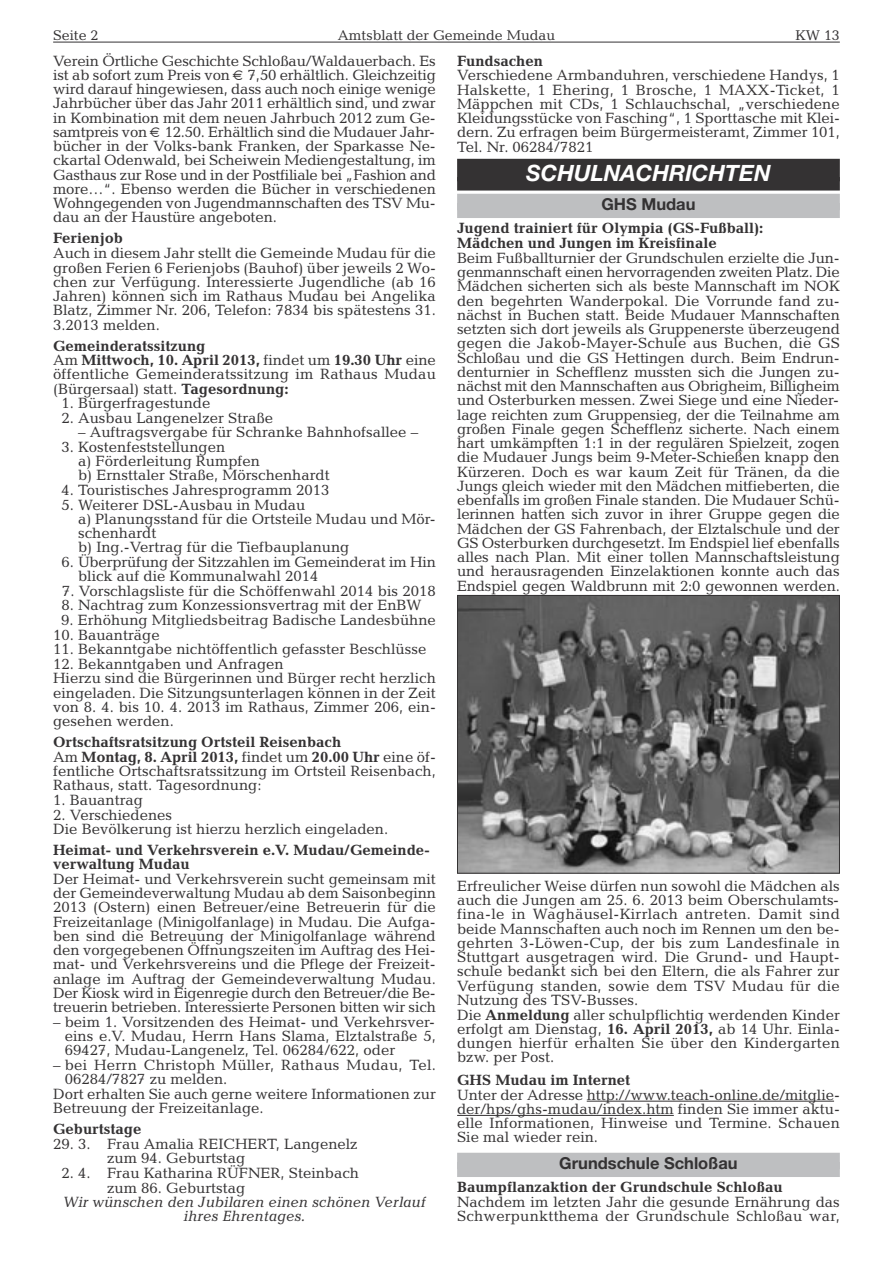
<style>
.page{position:relative;width:893px;height:1263px;background:#fff}
.page>*{position:absolute;margin:0;border:0;box-sizing:border-box;transform-origin:0 0}
.t1{font:italic 700 22.5px "Helvetica Neue";color:#fff}
.t2{font:700 16.5px "Helvetica Neue";color:#343233}
.t3{font:15px/14.2px "Candida";color:#343233}
.t4{font:700 15px/14.2px "Candida";color:#343233}
.t5{font:italic 15px/14.2px "Candida";color:#343233;text-align:center}
.t6{font:14.25px "Candida";color:#343233}
.s1{font-weight:700}
</style>
<div class="page">
<hr style="left:53px;top:42px;width:787px;height:1px;background:#343233">
<div style="left:457px;top:159px;width:383px;height:22px;background:#343233"></div>
<div style="left:457px;top:177px;width:383px;height:14px;background:#343233"></div>
<div style="left:457px;top:194px;width:383px;height:16px;background:#bebfc1"></div>
<div style="left:457px;top:203px;width:383px;height:15px;background:#bebfc1"></div>
<hr style="left:587px;top:1101px;width:247px;height:1px;background:#343233">
<hr style="left:457px;top:1115px;width:217px;height:1px;background:#343233">
<div style="left:457px;top:1153px;width:383px;height:16px;background:#bebfc1"></div>
<div style="left:457px;top:1162px;width:383px;height:15px;background:#bebfc1"></div>
<img style="left:459px;top:597px;width:379px;height:274px">
<div style="left:457px;top:595px;width:383px;height:278px;border:1px solid #343233"></div>
<p class="t6" style="left:53px;top:30px;width:47px">Seite 2</p>
<p class="t6" style="left:338px;top:30px;width:219px">Amtsblatt der Gemeinde Mudau</p>
<p class="t6" style="left:795px;top:30px;width:46px">KW 13</p>
<p class="t3" style="left:53px;top:55px;width:384px;text-align:justify">Verein Örtliche Geschichte Schloßau/Waldauerbach. Es ist ab sofort zum Preis von 7,50 erhältlich. Gleichzeitig wird darauf hingewiesen, dass auch noch einige wenige Jahrbücher über das Jahr 2011 erhältlich sind, und zwar in Kombination mit dem neuen Jahrbuch 2012 zum Ge&shy;samtpreis von 12.50. Erhältlich sind die Mudauer Jahr&shy;bücher in der Volks-bank Franken, der Sparkasse Ne&shy;ckartal Odenwald, bei Scheiwein Mediengestaltung, im Gasthaus zur Rose und in der Postfiliale bei „Fashion and more…“. Ebenso werden die Bücher in verschiedenen Wohngegenden von Jugendmannschaften des TSV Mu&shy;dau an der Haustüre angeboten.</p>
<p class="t4" style="left:53px;top:233px;width:71px">Ferienjob</p>
<p class="t3" style="left:53px;top:247px;width:384px;text-align:justify">Auch in diesem Jahr stellt die Gemeinde Mudau für die großen Ferien 6 Ferienjobs (Bauhof) über jeweils 2 Wo&shy;chen zur Verfügung. Interessierte Jugendliche (ab 16<br>Jahren) können sich im Rathaus Mudau bei Angelika Blatz, Zimmer Nr. 206, Telefon: 7834 bis spätestens 31.<br>3.2013 melden.</p>
<p class="t3" style="left:53px;top:340px;width:384px"><span class="s1">Gemeinderatssitzung<br></span>Am <span class="s1">Mittwoch, 10. April 2013,</span> findet um <span class="s1">19.30 Uhr</span> eine öffentliche Gemeinderatssitzung im Rathaus Mudau (Bürgersaal) statt. <span class="s1">Tagesordnung:</span></p>
<p class="t3" style="left:61px;top:398px;width:150px">1. Bürgerfragestunde</p>
<p class="t3" style="left:61px;top:412px;width:213px">2. Ausbau Langenelzer Straße</p>
<p class="t3" style="left:78px;top:426px;width:342px">– Auftragsvergabe für Schranke Bahnhofsallee –</p>
<p class="t3" style="left:78px;top:441px;width:253px;text-indent:-17px">3. Kostenfeststellungen<br>a) Förderleitung Rumpfen<br>b) Ernsttaler Straße, Mörschenhardt</p>
<p class="t3" style="left:61px;top:484px;width:270px">4. Touristisches Jahresprogramm 2013</p>
<p class="t3" style="left:78px;top:499px;width:359px;text-indent:-17px">5. Weiterer DSL-Ausbau in Mudau<br>a) Planungsstand für die Ortsteile Mudau und Mör&shy;schenhardt<br>b) Ing.-Vertrag für die Tiefbauplanung</p>
<p class="t3" style="left:78px;top:556px;width:359px;text-indent:-17px">6. Überprüfung der Sitzzahlen im Gemeinderat im Hin blick auf die Kommunalwahl 2014</p>
<p class="t3" style="left:62px;top:585px;width:375px">7. Vorschlagsliste für die Schöffenwahl 2014 bis 2018</p>
<p class="t3" style="left:61px;top:600px;width:362px">8. Nachtrag zum Konzessionsvertrag mit der EnBW</p>
<p class="t3" style="left:61px;top:614px;width:376px">9. Erhöhung Mitgliedsbeitrag Badische Landesbühne</p>
<p class="t3" style="left:53px;top:629px;width:108px">10. Bauanträge</p>
<p class="t3" style="left:53px;top:643px;width:375px">11. Bekanntgabe nichtöffentlich gefasster Beschlüsse</p>
<p class="t3" style="left:53px;top:658px;width:384px">12. Bekanntgaben und Anfragen<br>Hierzu sind die Bürgerinnen und Bürger recht herzlich eingeladen. Die Sitzungsunterlagen können in der Zeit von 8. 4. bis 10. 4. 2013 im Rathaus, Zimmer 206, ein&shy;gesehen werden.</p>
<p class="t3" style="left:53px;top:736px;width:384px"><span class="s1">Ortschaftsratsitzung Ortsteil Reisenbach<br></span>Am <span class="s1">Montag, 8. April 2013,</span> findet um <span class="s1">20.00 Uhr</span> eine öf&shy;fentliche Ortschaftsratssitzung im Ortsteil Reisenbach, Rathaus, statt. Tagesordnung:</p>
<p class="t3" style="left:53px;top:794px;width:91px">1. Bauantrag</p>
<p class="t3" style="left:53px;top:809px;width:337px">2. Verschiedenes<br>Die Bevölkerung ist hierzu herzlich eingeladen.</p>
<p class="t4" style="left:53px;top:844px;width:378px">Heimat- und Verkehrsverein e.V. Mudau/Gemeinde&shy;verwaltung Mudau</p>
<p class="t3" style="left:53px;top:873px;width:384px;text-align:justify">Der Heimat- und Verkehrsverein sucht gemeinsam mit der Gemeindeverwaltung Mudau ab dem Saisonbeginn 2013 (Ostern) einen Betreuer/eine Betreuerin für die Freizeitanlage (Minigolfanlage) in Mudau. Die Aufga&shy;ben sind die Betreuung der Minigolfanlage während den vorgegebenen Öffnungszeiten im Auftrag des Hei&shy;mat- und Verkehrsvereins und die Pflege der Freizeit&shy;anlage im Auftrag der Gemeindeverwaltung Mudau.<br>Der Kiosk wird in Eigenregie durch den Betreuer/die Be&shy;treuerin betrieben. Interessierte Personen bitten wir sich</p>
<p class="t3" style="left:65px;top:1016px;width:373px;text-align:justify;text-indent:-12px">– beim 1. Vorsitzenden des Heimat- und Verkehrsver&shy;eins e.V. Mudau, Herrn Hans Slama, Elztalstraße 5, 69427, Mudau-Langenelz, Tel. 06284/622, oder</p>
<p class="t3" style="left:53px;top:1059px;width:384px">– bei Herrn Christoph Müller, Rathaus Mudau, Tel.</p>
<p class="t3" style="left:65px;top:1073px;width:164px">06284/7827 zu melden.</p>
<p class="t3" style="left:53px;top:1088px;width:384px">Dort erhalten Sie auch gerne weitere Informationen zur</p>
<p class="t3" style="left:53px;top:1102px;width:212px">Betreuung der Freizeitanlage.</p>
<p class="t4" style="left:53px;top:1123px;width:90px">Geburtstage</p>
<p class="t3" style="left:107px;top:1138px;width:252px;text-indent:-54px">29. 3. Frau Amalia REICHERT, Langenelz zum 94. Geburtstag</p>
<p class="t3" style="left:107px;top:1167px;width:253px;text-indent:-46px">2. 4. Frau Katharina RÜFNER, Steinbach zum 86. Geburtstag</p>
<p class="t5" style="left:63px;top:1196px;width:364px">Wir wünschen den Jubilaren einen schönen Verlauf ihres Ehrentages.</p>
<p class="t4" style="left:457px;top:55px;width:87px">Fundsachen</p>
<p class="t3" style="left:457px;top:70px;width:384px;text-align:justify">Verschiedene Armbanduhren, verschiedene Handys, 1<br>Halskette, 1 Ehering, 1 Brosche, 1 MAXX-Ticket, 1<br>Mäppchen mit CDs, 1 Schlauchschal, „verschiedene Kleidungsstücke von Fasching“, 1 Sporttasche mit Klei&shy;dern. Zu erfragen beim Bürgermeisteramt, Zimmer 101, Tel. Nr. 06284/7821</p>
<h1 class="t1" style="left:526px;top:165px;width:246px">SCHULNACHRICHTEN</h1>
<p class="t2" style="left:601px;top:198px;width:96px">GHS Mudau</p>
<p class="t4" style="left:457px;top:223px;width:308px;line-height:14.7px">Jugend trainiert für Olympia (GS-Fußball):<br>Mädchen und Jungen im Kreisfinale</p>
<p class="t3" style="left:457px;top:252px;width:384px;text-align:justify">Beim Fußballturnier der Grundschulen erzielte die Jun&shy;genmannschaft einen hervorragenden zweiten Platz. Die Mädchen sicherten sich als beste Mannschaft im NOK den begehrten Wanderpokal. Die Vorrunde fand zu&shy;nächst in Buchen statt. Beide Mudauer Mannschaften setzten sich dort jeweils als Gruppenerste überzeugend gegen die Jakob-Mayer-Schule aus Buchen, die GS Schloßau und die GS Hettingen durch. Beim Endrun&shy;denturnier in Schefflenz mussten sich die Jungen zu&shy;nächst mit den Mannschaften aus Obrigheim, Billigheim und Osterburken messen. Zwei Siege und eine Nieder&shy;lage reichten zum Gruppensieg, der die Teilnahme am großen Finale gegen Schefflenz sicherte. Nach einem hart umkämpften 1:1 in der regulären Spielzeit, zogen die Mudauer Jungs beim 9-Meter-Schießen knapp den Kürzeren. Doch es war kaum Zeit für Tränen, da die Jungs gleich wieder mit den Mädchen mitfieberten, die ebenfalls im großen Finale standen. Die Mudauer Schü&shy;lerinnen hatten sich zuvor in ihrer Gruppe gegen die Mädchen der GS Fahrenbach, der Elztalschule und der GS Osterburken durchgesetzt. Im Endspiel lief ebenfalls alles nach Plan. Mit einer tollen Mannschaftsleistung und herausragenden Einzelaktionen konnte auch das Endspiel gegen Waldbrunn mit 2:0 gewonnen werden.</p>
<p class="t3" style="left:457px;top:880px;width:384px">Erfreulicher Weise dürfen nun sowohl die Mädchen als auch die Jungen am 25. 6. 2013 beim Oberschulamts&shy;fina-le in Waghäusel-Kirrlach antreten. Damit sind beide Mannschaften auch noch im Rennen um den be&shy;gehrten 3-Löwen-Cup, der bis zum Landesfinale in Stuttgart ausgetragen wird. Die Grund- und Haupt&shy;schule bedankt sich bei den Eltern, die als Fahrer zur Verfügung standen, sowie dem TSV Mudau für die Nutzung des TSV-Busses.<br>Die <span class="s1">Anmeldung</span> aller schulpflichtig werdenden Kinder erfolgt am Dienstag, <span class="s1">16. April 2013,</span> ab 14 Uhr. Einla&shy;dungen hierfür erhalten Sie über den Kindergarten bzw. per Post.</p>
<p class="t4" style="left:457px;top:1074px;width:175px">GHS Mudau im Internet</p>
<p class="t3" style="left:457px;top:1089px;width:384px;text-align:justify">Unter der Adresse http://www.teach-online.de/mitglie&shy;der/hps/ghs-mudau/index.htm finden Sie immer aktu&shy;elle Informationen, Hinweise und Termine. Schauen Sie mal wieder rein.</p>
<p class="t2" style="left:559px;top:1157px;width:180px">Grundschule Schloßau</p>
<p class="t4" style="left:457px;top:1182px;width:327px">Baumpflanzaktion der Grundschule Schloßau</p>
<p class="t3" style="left:457px;top:1196px;width:384px">Nachdem im letzten Jahr die gesunde Ernährung das<br>Schwerpunktthema der Grundschule Schloßau war,</p>
</div>
